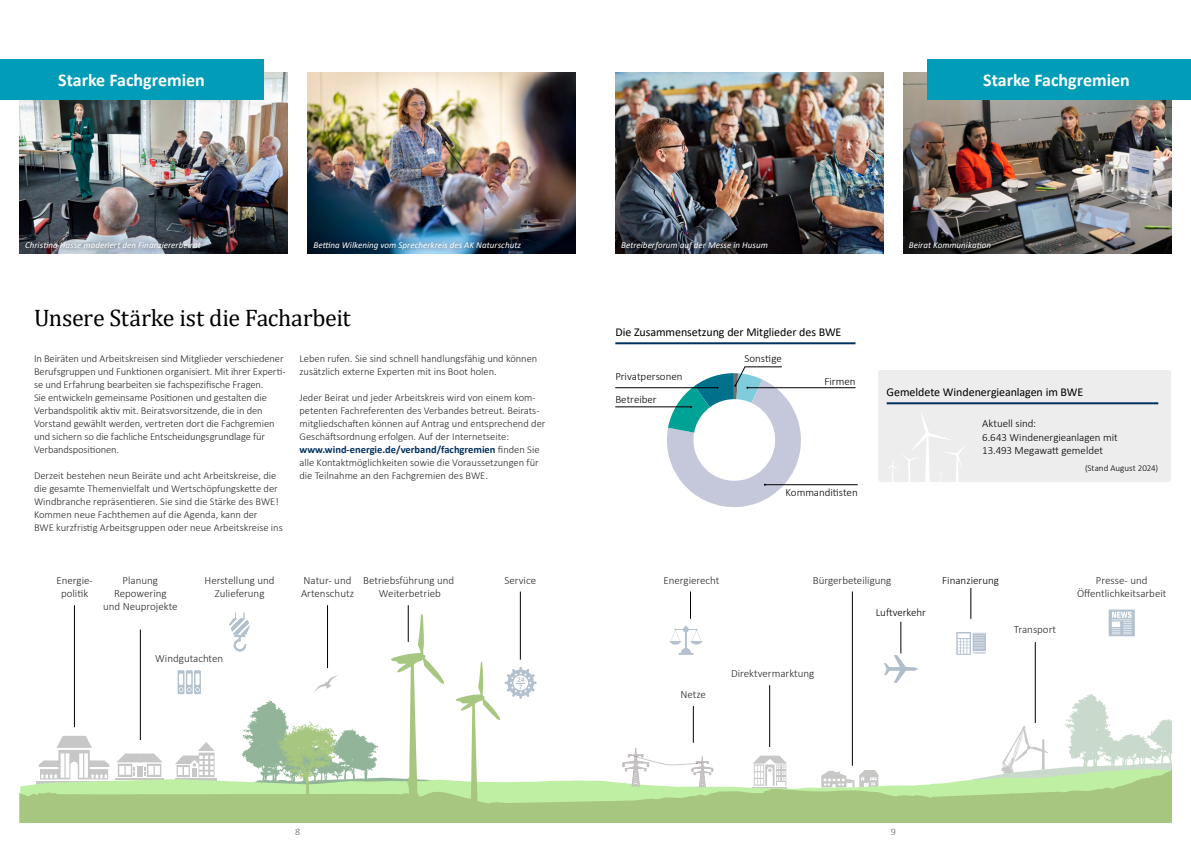
<style>
.page{position:relative;width:1191px;height:842px;background:#fff}
.page>*{position:absolute;margin:0;border:0;box-sizing:border-box;transform-origin:0 0}
.t1{font:187.8px "Chartwell Pies";color:#00718a}
.t2{font:24px "Cambria";letter-spacing:-.015em;color:#000}
.t3{font:700 18px "Calibri";color:#fff}
.t4{font:12px "Calibri";letter-spacing:-.005em;color:#000}
.t5{font:300 11px/13.2px "Calibri";color:#282827;text-align:center}
.t6{font:300 11px/13.2px "Calibri";letter-spacing:-.005em;color:#000}
.t7{font:300 10.5px/13px "Calibri";color:#282827}
.t8{font:300 10px "Calibri";color:#646363}
.t9{font:italic 9px "Calibri";letter-spacing:.005em;color:#fff}
.t10{font:300 9px "Calibri";color:#000}
.s1{font-weight:700;color:#00305d}
.s2{color:#706f6f}
.s3{color:#80ccdb}
.s4{color:#c4c8da}
.s5{color:#00a295}
</style>
<div class="page">
<div style="left:878px;top:370px;width:293px;height:112px;background:#ededed;border-radius:3px"></div>
<img style="left:20px;top:72px;width:268px;height:182px">
<img style="left:615px;top:72px;width:268px;height:182px">
<img style="left:308px;top:72px;width:267px;height:182px">
<img style="left:903px;top:72px;width:268px;height:182px">
<div style="left:927px;top:60px;width:264px;height:40px;background:#009cb8"></div>
<div style="left:0;top:60px;width:263px;height:40px;background:#009cb8"></div>
<hr style="left:765px;top:484px;width:92px;height:1px;background:#000">
<hr style="left:747px;top:387px;width:108px;height:1px;background:#000">
<hr style="left:615px;top:387px;width:102px;height:1px;background:#000">
<hr style="left:615px;top:407px;width:76px;height:1px;background:#000">
<hr style="left:615px;top:342px;width:240px;height:2px;background:#00305d">
<svg style="left:734px;top:366px;width:48px;height:23px"></svg>
<hr style="left:886px;top:402px;width:272px;height:2px;background:#00305d">
<svg style="left:888px;top:413px;width:76px;height:69px"></svg>
<svg style="left:20px;top:614px;width:732px;height:208px"></svg>
<svg style="left:752px;top:694px;width:419px;height:128px"></svg>
<svg style="left:617px;top:743px;width:101px;height:44px"></svg>
<hr style="left:140px;top:630px;width:1px;height:110px;background:#000">
<hr style="left:408px;top:605px;width:1px;height:37px;background:#000">
<svg style="left:232px;top:662px;width:304px;height:160px"></svg>
<hr style="left:520px;top:591px;width:1px;height:69px;background:#000">
<svg style="left:669px;top:626px;width:33px;height:29px"></svg>
<svg style="left:229px;top:612px;width:21px;height:40px"></svg>
<hr style="left:74px;top:605px;width:1px;height:122px;background:#000">
<hr style="left:327px;top:605px;width:1px;height:63px;background:#000">
<svg style="left:690px;top:591px;width:1px;height:28px"></svg>
<hr style="left:693px;top:706px;width:1px;height:37px;background:#000">
<hr style="left:769px;top:685px;width:1px;height:62px;background:#000">
<hr style="left:970px;top:588px;width:1px;height:31px;background:#000">
<hr style="left:1035px;top:642px;width:1px;height:81px;background:#000">
<hr style="left:900px;top:622px;width:1px;height:31px;background:#000">
<hr style="left:852px;top:591px;width:1px;height:175px;background:#000">
<svg style="left:178px;top:670px;width:23px;height:24px"></svg>
<svg style="left:1108px;top:609px;width:26px;height:27px"></svg>
<svg style="left:956px;top:632px;width:30px;height:23px"></svg>
<svg style="left:884px;top:655px;width:34px;height:28px"></svg>
<div style="left:20px;top:236px;width:186px;height:18px;background:#000;opacity:.75"></div>
<div style="left:308px;top:236px;width:219px;height:20px;background:#000;opacity:.75"></div>
<div style="left:615px;top:236px;width:158px;height:19px;background:#000;opacity:.75"></div>
<div style="left:903px;top:236px;width:93px;height:18px;background:#000;opacity:.75"></div>
<h3 class="t3" style="left:58px;top:67px;width:148px">Starke Fachgremien</h3>
<h3 class="t3" style="left:983px;top:67px;width:148px">Starke Fachgremien</h3>
<p class="t9" style="left:25px;top:239px;width:177px">Christina Hasse moderiert den Finanziererbeirat</p>
<p class="t9" style="left:313px;top:239px;width:209px">Bettina Wilkening vom Sprecherkreis des AK Naturschutz</p>
<p class="t9" style="left:621px;top:239px;width:148px">Betreiberforum auf der Messe in Husum</p>
<p class="t9" style="left:909px;top:239px;width:84px">Beirat Kommunikation</p>
<h2 class="t2" style="left:34px;top:303px;width:318px">Unsere Stärke ist die Facharbeit</h2>
<p class="t7" style="left:34px;top:352px;width:253px">In Beiräten und Arbeitskreisen sind Mitglieder verschiedener Berufsgruppen und Funktionen organisiert. Mit ihrer Experti&shy;se und Erfahrung bearbeiten sie fachspezifische Fragen.<br>Sie entwickeln gemeinsame Positionen und gestalten die Verbandspolitik aktiv mit. Beiratsvorsitzende, die in den Vorstand gewählt werden, vertreten dort die Fachgremien und sichern so die fachliche Entscheidungsgrundlage für Verbandspositionen.</p>
<p class="t7" style="left:34px;top:469px;width:250px">Derzeit bestehen neun Beiräte und acht Arbeitskreise, die die gesamte Themenvielfalt und Wertschöpfungskette der Windbranche repräsentieren. Sie sind die Stärke des BWE!<br>Kommen neue Fachthemen auf die Agenda, kann der<br>BWE kurzfristig Arbeitsgruppen oder neue Arbeitskreise ins</p>
<p class="t7" style="left:299px;top:352px;width:239px">Leben rufen. Sie sind schnell handlungsfähig und können zusätzlich externe Experten mit ins Boot holen.</p>
<p class="t7" style="left:299px;top:391px;width:247px">Jeder Beirat und jeder Arbeitskreis wird von einem kom&shy;petenten Fachreferenten des Verbandes betreut. Beirats&shy;mitgliedschaften können auf Antrag und entsprechend der Geschäftsordnung erfolgen. Auf der Internetseite: <span class="s1">www.wind-energie.de/verband/fachgremien</span> finden Sie alle Kontaktmöglichkeiten sowie die Voraussetzungen für die Teilnahme an den Fachgremien des BWE.</p>
<p class="t4" style="left:615px;top:324px;width:228px">Die Zusammensetzung der Mitglieder des BWE</p>
<p class="t6" style="left:824px;top:374px;width:32px">Firmen</p>
<p class="t6" style="left:744px;top:351px;width:39px">Sonstige</p>
<h1 class="t1" style="left:657px;top:325px;width:297px"><span class="s2">1</span><span class="s3">6</span><span class="s4">7</span><span class="s5">2</span>10</h1>
<p class="t6" style="left:615px;top:370px;width:69px">Privatpersonen</p>
<p class="t6" style="left:615px;top:392px;width:43px">Betreiber</p>
<p class="t6" style="left:785px;top:486px;width:74px">Kommanditisten</p>
<p class="t4" style="left:886px;top:384px;width:198px">Gemeldete Windenergieanlagen im BWE</p>
<p class="t6" style="left:982px;top:417px;width:137px">Aktuell sind:<br>6.643 Windenergieanlagen mit<br>13.493 Megawatt gemeldet</p>
<p class="t10" style="left:1085px;top:462px;width:75px">(Stand August 2024)</p>
<p class="t5" style="left:103px;top:573px;width:76px">Planung<br>Repowering<br>und Neuprojekte</p>
<p class="t5" style="left:363px;top:573px;width:93px">Betriebsführung und<br>Weiterbetrieb</p>
<p class="t5" style="left:504px;top:573px;width:33px">Service</p>
<p class="t5" style="left:663px;top:573px;width:58px">Energierecht</p>
<p class="t6" style="left:942px;top:573px;width:58px">Finanzierung</p>
<p class="t5" style="left:205px;top:573px;width:71px">Herstellung und</p>
<p class="t5" style="left:813px;top:573px;width:80px">Bürgerbeteiligung</p>
<p class="t5" style="left:215px;top:587px;width:51px">Zulieferung</p>
<p class="t5" style="left:56px;top:573px;width:38px">Energie&shy;politik</p>
<p class="t5" style="left:301px;top:573px;width:54px;text-align:left">Natur- und<br>Artenschutz</p>
<p class="t6" style="left:875px;top:605px;width:52px">Luftverkehr</p>
<p class="t5" style="left:155px;top:651px;width:69px">Windgutachten</p>
<p class="t5" style="left:680px;top:688px;width:27px">Netze</p>
<p class="t5" style="left:731px;top:666px;width:85px">Direktvermarktung</p>
<p class="t5" style="left:1014px;top:622px;width:44px">Transport</p>
<p class="t5" style="left:1077px;top:573px;width:91px">Presse- und<br>Öffentlichkeitsarbeit</p>
<p class="t8" style="left:295px;top:825px;width:7px">8</p>
<p class="t8" style="left:890px;top:825px;width:7px">9</p>
</div>
